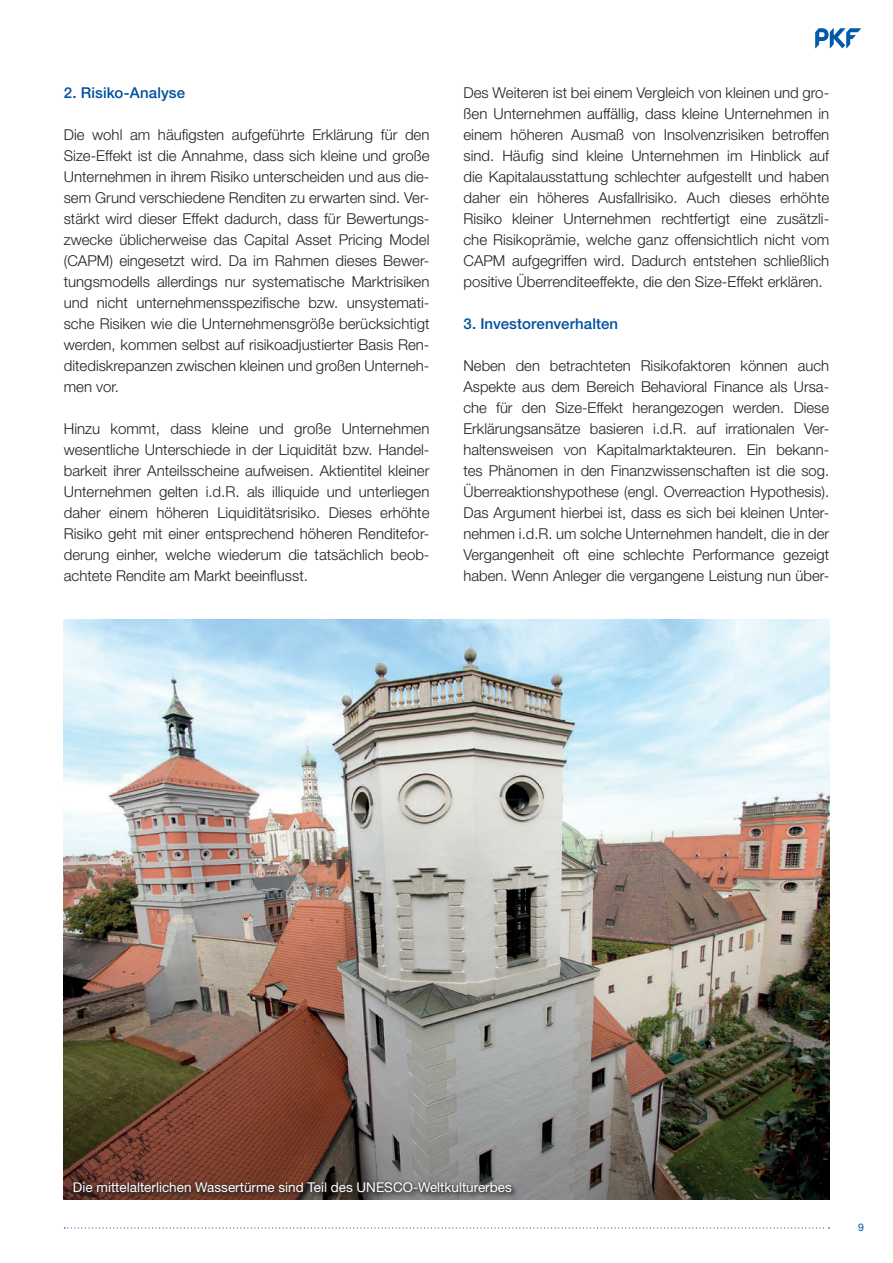
<style>
.page{position:relative;width:893px;height:1263px;background:#fff}
.page>*{position:absolute;margin:0;border:0;box-sizing:border-box;transform-origin:0 0}
.Copy_Fließtext{font:300 15px/21px "Helvetica Neue LT";color:#231f20;text-align:justify}
.Zwischentitel{font:500 15px "Helvetica Neue LT";letter-spacing:.005em;color:#014f9e}
.t1{font:13.5px "Helvetica Neue LT";color:#fff}
.t2{font:10.5px "Helvetica Neue LT";color:#014f9e}
</style>
<div class="page">
<img style="left:63px;top:619px;width:766px;height:581px">
<div style="left:73px;top:1181px;width:446px;height:18px;background:#231f20;opacity:.89"></div>
<div style="left:71px;top:1179px;width:444px;height:16px;background:#231f20;opacity:.75"></div>
<svg style="left:815px;top:28px;width:46px;height:20px"></svg>
<svg style="left:64px;top:1227px;width:766px;height:1px"></svg>
<p class="Zwischentitel" style="left:64px;top:83px;width:123px">2. Risiko-Analyse</p>
<p class="Copy_Fließtext" style="left:64px;top:123px;width:367px">Die wohl am häufigsten aufgeführte Erklärung für den Size-Effekt ist die Annahme, dass sich kleine und große Unternehmen in ihrem Risiko unterscheiden und aus die&shy;sem Grund verschiedene Renditen zu erwarten sind. Ver&shy;stärkt wird dieser Effekt dadurch, dass für Bewertungs&shy;zwecke üblicherweise das Capital Asset Pricing Model (CAPM) eingesetzt wird. Da im Rahmen dieses Bewer&shy;tungsmodells allerdings nur systematische Marktrisiken und nicht unternehmensspezifische bzw. unsystemati&shy;sche Risiken wie die Unternehmensgröße berücksichtigt werden, kommen selbst auf risikoadjustierter Basis Ren&shy;ditediskrepanzen zwischen kleinen und großen Unterneh&shy;men vor.</p>
<p class="Copy_Fließtext" style="left:64px;top:417px;width:367px">Hinzu kommt, dass kleine und große Unternehmen wesentliche Unterschiede in der Liquidität bzw. Handel&shy;barkeit ihrer Anteilsscheine aufweisen. Aktientitel kleiner Unternehmen gelten i.d.R. als illiquide und unterliegen daher einem höheren Liquiditätsrisiko. Dieses erhöhte Risiko geht mit einer entsprechend höheren Renditefor&shy;derung einher, welche wiederum die tatsächlich beob&shy;achtete Rendite am Markt beeinflusst.</p>
<p class="Copy_Fließtext" style="left:463px;top:81px;width:367px">Des Weiteren ist bei einem Vergleich von kleinen und gro&shy;ßen Unternehmen auffällig, dass kleine Unternehmen in einem höheren Ausmaß von Insolvenzrisiken betroffen sind. Häufig sind kleine Unternehmen im Hinblick auf die Kapitalausstattung schlechter aufgestellt und haben daher ein höheres Ausfallrisiko. Auch dieses erhöhte Risiko kleiner Unternehmen rechtfertigt eine zusätzli&shy;che Risikoprämie, welche ganz offensichtlich nicht vom CAPM aufgegriffen wird. Dadurch entstehen schließlich positive Überrenditeeffekte, die den Size-Effekt erklären.</p>
<p class="Zwischentitel" style="left:463px;top:314px;width:156px">3. Investorenverhalten</p>
<p class="Copy_Fließtext" style="left:463px;top:354px;width:367px">Neben den betrachteten Risikofaktoren können auch Aspekte aus dem Bereich Behavioral Finance als Ursa&shy;che für den Size-Effekt herangezogen werden. Diese Erklärungsansätze basieren i.d.R. auf irrationalen Ver&shy;haltensweisen von Kapitalmarktakteuren. Ein bekann&shy;tes Phänomen in den Finanzwissenschaften ist die sog.<br>Überreaktionshypothese (engl. Overreaction Hypothesis).<br>Das Argument hierbei ist, dass es sich bei kleinen Unter&shy;nehmen i.d.R. um solche Unternehmen handelt, die in der Vergangenheit oft eine schlechte Performance gezeigt haben. Wenn Anleger die vergangene Leistung nun über-</p>
<p class="t1" style="left:73px;top:1179px;width:440px">Die mittelalterlichen Wassertürme sind Teil des UNESCO-Weltkulturerbes</p>
<p class="t2" style="left:858px;top:1221px;width:7px">9</p>
</div>
